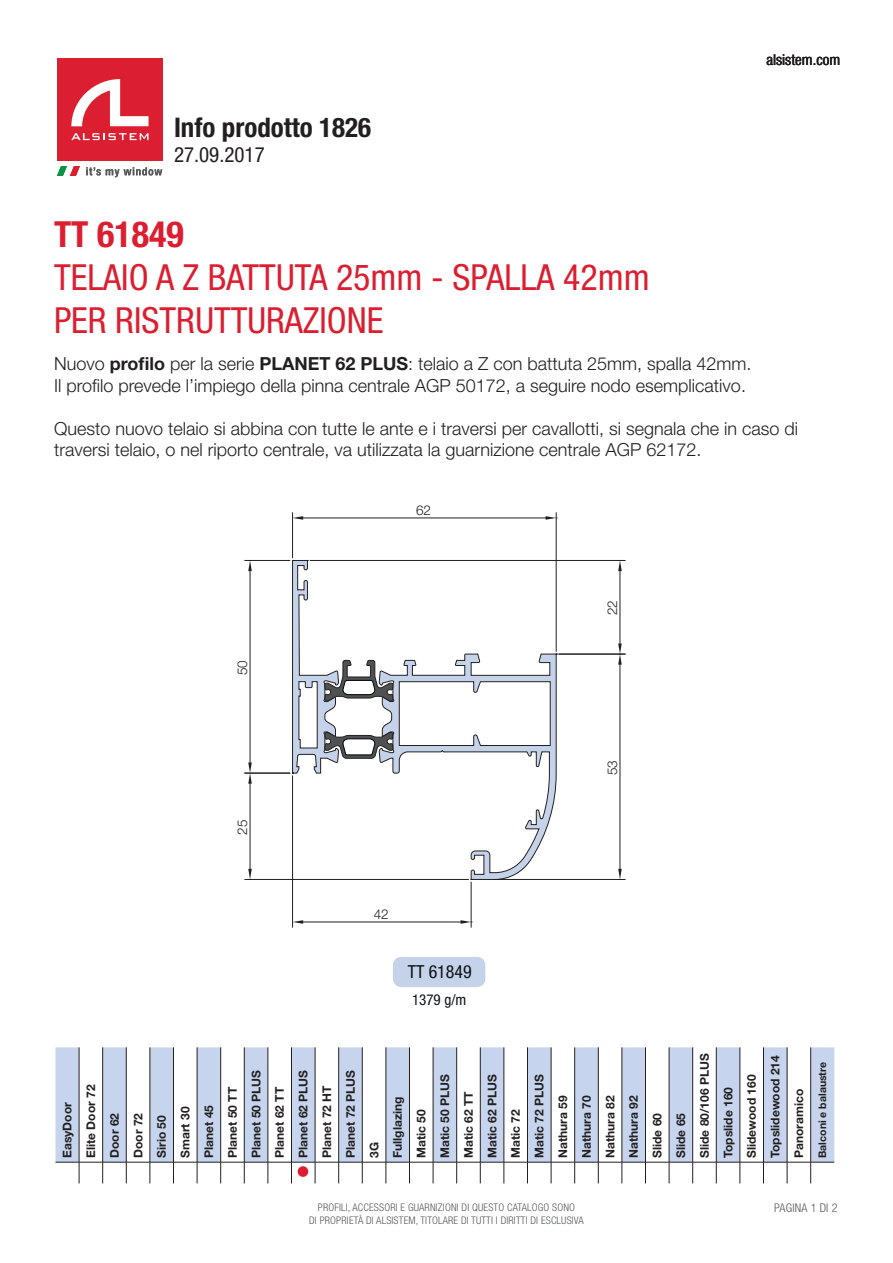
<style>
.page{position:relative;width:893px;height:1263px;background:#fff}
.page>*{position:absolute;margin:0;border:0;box-sizing:border-box;transform-origin:0 0}
.t1{font:condensed 36px "Helvetica Neue LT Std";color:#db1e30}
.t2{font:700 condensed 36px "Helvetica Neue LT Std";color:#db1e30}
.t3{font:700 condensed 27px "Helvetica Neue LT Std";color:#231f20}
.t4{font:condensed 21px "Helvetica Neue LT Std";color:#231f20}
.t5{font:300 18px/21.6px "Helvetica Neue LT Std";color:#231f20}
.t6{font:condensed 18px "Helvetica Neue LT Std";color:#0f1216}
.t7{font:condensed 15px "Helvetica Neue LT Std";color:#231f20}
.t8{font:condensed 15px "Helvetica Neue LT Std";color:#0f1216}
.t9{font:300 13.5px "Helvetica Neue LT Std";color:#231f20}
.t10{font:700 12px "Helvetica Neue LT Std";color:#231f20}
.t11{font:300 condensed 12px "Helvetica Neue LT Std";letter-spacing:.015em;color:#57585a}
.t12{font:300 condensed 10.5px "Helvetica Neue LT Std";letter-spacing:.015em;color:#57585a}
.t13{font:700 10.5px "Helvetica Neue LT Std";color:#231f20}
.s1{font-weight:700}
</style>
<div class="page">
<div style="left:57px;top:58px;width:106px;height:102px;background:#db1e30"></div>
<svg style="left:71px;top:133px;width:78px;height:7px"></svg>
<svg style="left:71px;top:79px;width:78px;height:47px"></svg>
<svg style="left:57px;top:167px;width:105px;height:10px"></svg>
<svg style="left:55px;top:1047px;width:779px;height:136px"></svg>
<div style="left:298px;top:1166px;width:10px;height:11px;background:#db1e30;border-radius:50%"></div>
<hr style="left:245px;top:879px;width:223px;height:1px;background:#231f20">
<hr style="left:250px;top:784px;width:1px;height:85px;background:#231f20">
<hr style="left:245px;top:773px;width:45px;height:1px;background:#231f20">
<hr style="left:245px;top:560px;width:45px;height:1px;background:#231f20">
<hr style="left:250px;top:571px;width:1px;height:191px;background:#231f20">
<svg style="left:248px;top:762px;width:4px;height:22px"></svg>
<hr style="left:292px;top:513px;width:1px;height:45px;background:#231f20">
<hr style="left:556px;top:513px;width:1px;height:138px;background:#231f20">
<hr style="left:303px;top:518px;width:243px;height:1px;background:#231f20">
<svg style="left:293px;top:516px;width:10px;height:4px"></svg>
<hr style="left:310px;top:560px;width:315px;height:1px;background:#231f20">
<hr style="left:620px;top:571px;width:1px;height:72px;background:#231f20">
<svg style="left:618px;top:561px;width:4px;height:10px"></svg>
<hr style="left:559px;top:654px;width:66px;height:1px;background:#231f20">
<hr style="left:497px;top:879px;width:128px;height:1px;background:#231f20">
<hr style="left:620px;top:665px;width:1px;height:204px;background:#231f20">
<hr style="left:292px;top:776px;width:1px;height:151px;background:#231f20">
<hr style="left:471px;top:882px;width:1px;height:45px;background:#231f20">
<hr style="left:303px;top:922px;width:157px;height:1px;background:#231f20">
<svg style="left:293px;top:920px;width:10px;height:4px"></svg>
<svg style="left:248px;top:869px;width:4px;height:10px"></svg>
<svg style="left:248px;top:561px;width:4px;height:10px"></svg>
<svg style="left:546px;top:516px;width:11px;height:4px"></svg>
<svg style="left:618px;top:643px;width:4px;height:22px"></svg>
<svg style="left:618px;top:869px;width:4px;height:10px"></svg>
<svg style="left:292px;top:560px;width:265px;height:320px"></svg>
<svg style="left:460px;top:920px;width:12px;height:4px"></svg>
<div style="left:393px;top:957px;width:92px;height:30px;background:#c5d3ea;border-radius:9px"></div>
<p class="t3" style="left:174px;top:111px;width:199px">Info prodotto 1826</p>
<p class="t4" style="left:174px;top:143px;width:92px">27.09.2017</p>
<p class="t2" style="left:54px;top:212px;width:131px">TT 61849</p>
<p class="t1" style="left:54px;top:257px;width:597px">TELAIO A Z BATTUTA 25mm - SPALLA 42mm</p>
<p class="t1" style="left:54px;top:300px;width:331px">PER RISTRUTTURAZIONE</p>
<p class="t7" style="left:766px;top:51px;width:75px">alsistem.com</p>
<p class="t5" style="left:54px;top:352px;width:699px">Nuovo <span class="s1">profilo</span> per la serie <span class="s1">PLANET 62 PLUS</span>: telaio a Z con battuta 25mm, spalla 42mm.</p>
<p class="t5" style="left:54px;top:374px;width:693px">Il profilo prevede l’impiego della pinna centrale AGP 50172, a seguire nodo esemplicativo.</p>
<p class="t5" style="left:54px;top:417px;width:746px">Questo nuovo telaio si abbina con tutte le ante e i traversi per cavallotti, si segnala che in caso di traversi telaio, o nel riporto centrale, va utilizzata la guarnizione centrale AGP 62172.</p>
<p class="t9" style="left:234px;top:675px;width:17px;rotate:-90deg">50</p>
<p class="t9" style="left:416px;top:502px;width:17px">62</p>
<p class="t9" style="left:604px;top:615px;width:17px;rotate:-90deg">22</p>
<p class="t9" style="left:234px;top:834px;width:17px;rotate:-90deg">25</p>
<p class="t9" style="left:604px;top:775px;width:17px;rotate:-90deg">53</p>
<p class="t9" style="left:374px;top:906px;width:17px">42</p>
<p class="t6" style="left:408px;top:961px;width:66px">TT 61849</p>
<p class="t8" style="left:412px;top:991px;width:56px">1379 g/m</p>
<p class="t10" style="left:60px;top:1158px;width:57px;rotate:-90deg">EasyDoor</p>
<p class="t10" style="left:83px;top:1158px;width:75px;rotate:-90deg">Elite Door 72</p>
<p class="t10" style="left:107px;top:1158px;width:46px;rotate:-90deg">Door 62</p>
<p class="t10" style="left:131px;top:1158px;width:46px;rotate:-90deg">Door 72</p>
<p class="t10" style="left:154px;top:1158px;width:44px;rotate:-90deg">Sirio 50</p>
<p class="t10" style="left:178px;top:1158px;width:53px;rotate:-90deg">Smart 30</p>
<p class="t10" style="left:201px;top:1158px;width:54px;rotate:-90deg">Planet 45</p>
<p class="t10" style="left:225px;top:1158px;width:72px;rotate:-90deg">Planet 50 TT</p>
<p class="t10" style="left:249px;top:1158px;width:90px;rotate:-90deg">Planet 50 PLUS</p>
<p class="t10" style="left:272px;top:1158px;width:72px;rotate:-90deg">Planet 62 TT</p>
<p class="t10" style="left:296px;top:1158px;width:90px;rotate:-90deg">Planet 62 PLUS</p>
<p class="t10" style="left:319px;top:1158px;width:74px;rotate:-90deg">Planet 72 HT</p>
<p class="t10" style="left:343px;top:1158px;width:90px;rotate:-90deg">Planet 72 PLUS</p>
<p class="t10" style="left:367px;top:1158px;width:17px;rotate:-90deg">3G</p>
<p class="t10" style="left:390px;top:1158px;width:63px;rotate:-90deg">Fullglazing</p>
<p class="t10" style="left:414px;top:1158px;width:50px;rotate:-90deg">Matic 50</p>
<p class="t10" style="left:437px;top:1158px;width:85px;rotate:-90deg">Matic 50 PLUS</p>
<p class="t10" style="left:461px;top:1158px;width:68px;rotate:-90deg">Matic 62 TT</p>
<p class="t10" style="left:485px;top:1158px;width:85px;rotate:-90deg">Matic 62 PLUS</p>
<p class="t10" style="left:508px;top:1158px;width:50px;rotate:-90deg">Matic 72</p>
<p class="t10" style="left:532px;top:1158px;width:85px;rotate:-90deg">Matic 72 PLUS</p>
<p class="t10" style="left:555px;top:1158px;width:64px;rotate:-90deg">Nathura 59</p>
<p class="t10" style="left:579px;top:1158px;width:64px;rotate:-90deg">Nathura 70</p>
<p class="t10" style="left:603px;top:1158px;width:64px;rotate:-90deg">Nathura 82</p>
<p class="t10" style="left:626px;top:1158px;width:64px;rotate:-90deg">Nathura 92</p>
<p class="t10" style="left:650px;top:1158px;width:46px;rotate:-90deg">Slide 60</p>
<p class="t10" style="left:673px;top:1158px;width:46px;rotate:-90deg">Slide 65</p>
<p class="t10" style="left:697px;top:1158px;width:106px;rotate:-90deg">Slide 80/106 PLUS</p>
<p class="t10" style="left:721px;top:1158px;width:72px;rotate:-90deg">Topslide 160</p>
<p class="t10" style="left:744px;top:1158px;width:85px;rotate:-90deg">Slidewood 160</p>
<p class="t10" style="left:768px;top:1158px;width:104px;rotate:-90deg">Topslidewood 214</p>
<p class="t10" style="left:791px;top:1158px;width:71px;rotate:-90deg">Panoramico</p>
<p class="t13" style="left:816px;top:1158px;width:98px;rotate:-90deg">Balconi e balaustre</p>
<p class="t12" style="left:318px;top:1201px;width:259px">PROFILI, ACCESSORI E GUARNIZIONI DI QUESTO CATALOGO SONO</p>
<p class="t12" style="left:309px;top:1214px;width:276px">DI PROPRIETÀ DI ALSISTEM, TITOLARE DI TUTTI I DIRITTI DI ESCLUSIVA</p>
<p class="t11" style="left:774px;top:1201px;width:65px">PAGINA 1 DI 2</p>
</div>
